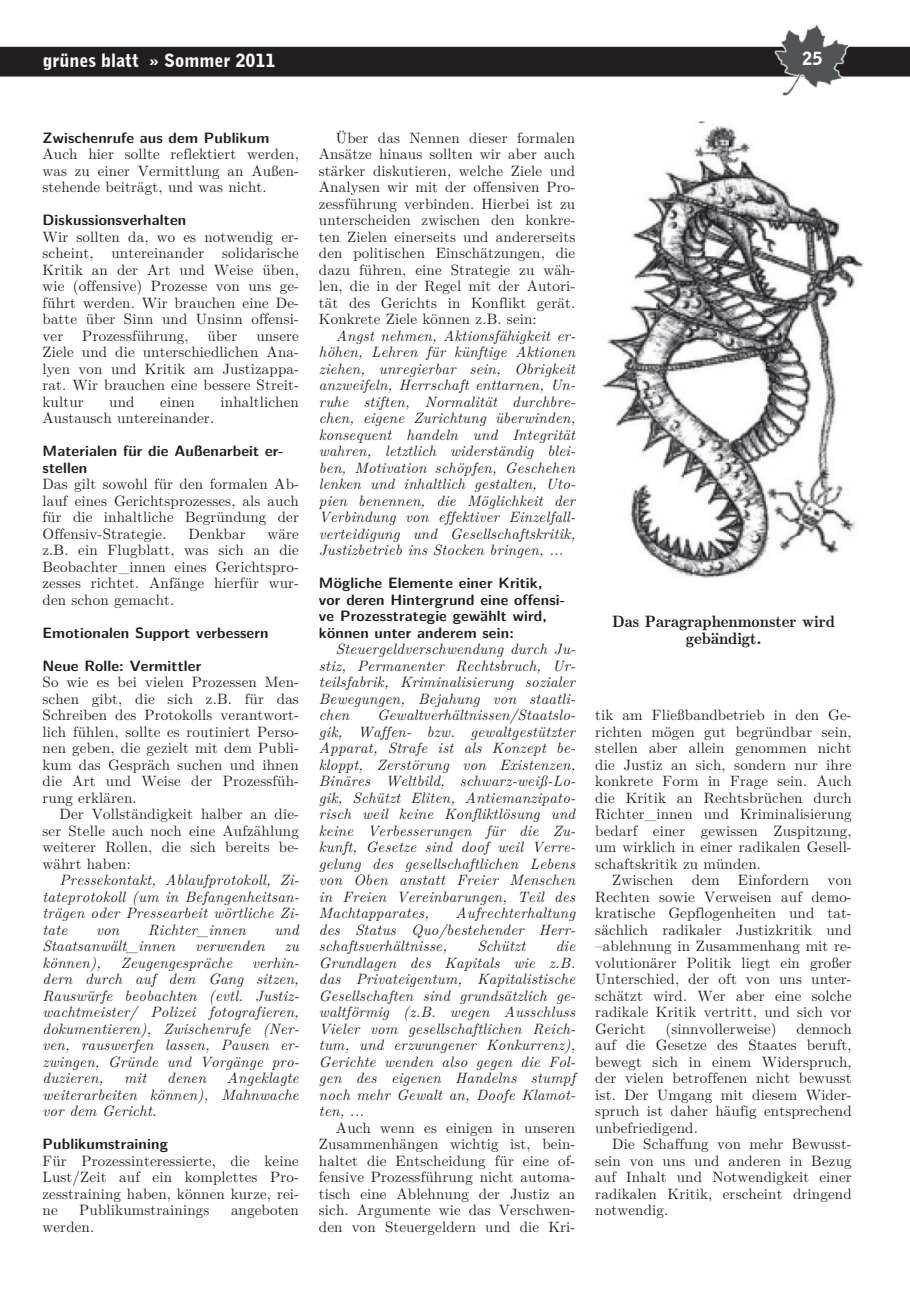
<style>
.page{position:relative;width:910px;height:1297px;background:#fff}
.page>*{position:absolute;margin:0;border:0;box-sizing:border-box;transform-origin:0 0}
.t1{font:900 18px "Bell Gothic BT";color:#fff}
.t2{font:16.5px/16.8px "LM Roman Demi 10";color:#231f20;text-align:center}
.t3{font:15px/16.5px "LM Roman 10";letter-spacing:.01em;color:#231f20;text-align:justify}
.t4{font:italic 15px/16.5px "LM Roman 10";letter-spacing:.01em;color:#231f20;text-align:justify}
.t5{font:700 15px/16.5px "LM Sans 10";letter-spacing:.01em;color:#231f20}
</style>
<div class="page">
<div style="left:0;top:47px;width:910px;height:30px;background:#231f20"></div>
<img style="left:774px;top:25px;width:76px;height:71px">
<img style="left:602px;top:121px;width:260px;height:457px">
<p class="t1" style="left:43px;top:50px;width:235px">grünes blatt » Sommer 2011</p>
<p class="t1" style="left:802px;top:48px;width:22px">25</p>
<p class="t5" style="left:43px;top:128px;width:228px">Zwischenrufe aus dem Publikum</p>
<p class="t3" style="left:43px;top:145px;width:258px">Auch hier sollte reflektiert werden, was zu einer Vermittlung an Außen&shy;stehende beiträgt, und was nicht.</p>
<p class="t5" style="left:43px;top:211px;width:145px">Diskussionsverhalten</p>
<p class="t3" style="left:43px;top:227px;width:258px">Wir sollten da, wo es notwendig er&shy;scheint, untereinander solidarische Kritik an der Art und Weise üben, wie (offensive) Prozesse von uns ge&shy;führt werden. Wir brauchen eine De&shy;batte über Sinn und Unsinn offensi&shy;ver</p>
<p class="t3" style="left:82px;top:326px;width:108px">Prozessführung,</p>
<p class="t3" style="left:208px;top:326px;width:31px">über</p>
<p class="t3" style="left:43px;top:326px;width:258px;text-indent:214px">unsere Ziele und die unterschiedlichen Ana&shy;lyen von und Kritik am Justizappa&shy;rat. Wir brauchen eine bessere Streit&shy;kultur</p>
<p class="t3" style="left:109px;top:392px;width:27px">und</p>
<p class="t3" style="left:160px;top:392px;width:36px">einen</p>
<p class="t3" style="left:221px;top:392px;width:80px">inhaltlichen</p>
<p class="t3" style="left:43px;top:409px;width:173px">Austausch untereinander.</p>
<p class="t5" style="left:43px;top:442px;width:243px">Materialen für die Außenarbeit er&shy;stellen</p>
<p class="t3" style="left:43px;top:475px;width:258px">Das gilt sowohl für den formalen Ab&shy;lauf eines Gerichtsprozesses, als auch für die inhaltliche Begründung der Offensiv-Strategie.</p>
<p class="t3" style="left:189px;top:524px;width:58px">Denkbar</p>
<p class="t3" style="left:43px;top:524px;width:258px;text-indent:225px">wäre z.B. ein Flugblatt, was sich an die Beobachter_innen eines Gerichtspro&shy;zesses richtet. Anfänge hierfür wur&shy;den schon gemacht.</p>
<p class="t5" style="left:43px;top:623px;width:228px">Emotionalen Support verbessern</p>
<p class="t5" style="left:43px;top:656px;width:160px">Neue Rolle: Vermittler</p>
<p class="t3" style="left:43px;top:673px;width:258px">So wie es bei vielen Prozessen Men&shy;schen gibt, die sich z.B. für das Schreiben des Protokolls verantwort&shy;lich fühlen, sollte es routiniert Perso&shy;nen geben, die gezielt mit dem Publi&shy;kum das Gespräch suchen und ihnen die Art und Weise der Prozessfüh&shy;rung erklären.</p>
<p class="t3" style="left:43px;top:805px;width:258px;text-indent:17px">Der Vollständigkeit halber an die&shy;ser Stelle auch noch eine Aufzählung weiterer Rollen, die sich bereits be&shy;währt haben:</p>
<p class="t4" style="left:43px;top:871px;width:258px;text-indent:17px">Pressekontakt, Ablaufprotokoll, Zi&shy;tateprotokoll (um in Befangenheitsan&shy;trägen oder Pressearbeit wörtliche Zi&shy;tate</p>
<p class="t4" style="left:96px;top:920px;width:25px">von</p>
<p class="t4" style="left:148px;top:920px;width:100px">Richter_innen</p>
<p class="t4" style="left:274px;top:920px;width:26px">und</p>
<p class="t4" style="left:43px;top:937px;width:134px">Staatsanwält_innen</p>
<p class="t4" style="left:195px;top:937px;width:71px">verwenden</p>
<p class="t4" style="left:285px;top:937px;width:16px">zu</p>
<p class="t4" style="left:43px;top:953px;width:60px">können),</p>
<p class="t4" style="left:121px;top:953px;width:113px">Zeugengespräche</p>
<p class="t4" style="left:43px;top:953px;width:258px;text-indent:210px">verhin&shy;dern durch auf dem Gang sitzen, Rauswürfe beobachten (evtl. Justiz&shy;wachtmeister/ Polizei fotografieren, dokumentieren), Zwischenrufe (Ner&shy;ven, rauswerfen lassen, Pausen er&shy;zwingen, Gründe und Vorgänge pro&shy;duzieren,</p>
<p class="t4" style="left:43px;top:1069px;width:258px;text-indent:184px">Angeklagte weiterarbeiten können), Mahnwache vor dem Gericht.</p>
<p class="t5" style="left:43px;top:1135px;width:127px">Publikumstraining</p>
<p class="t3" style="left:43px;top:1151px;width:258px">Für Prozessinteressierte, die keine Lust/Zeit auf ein komplettes Pro&shy;zesstraining haben, können kurze, rei&shy;ne</p>
<p class="t4" style="left:124px;top:1069px;width:24px">mit</p>
<p class="t4" style="left:167px;top:1069px;width:40px">denen</p>
<p class="t3" style="left:79px;top:1201px;width:132px">Publikumstrainings</p>
<p class="t3" style="left:231px;top:1201px;width:69px">angeboten</p>
<p class="t3" style="left:43px;top:1217px;width:53px">werden.</p>
<p class="t3" style="left:319px;top:128px;width:258px;text-indent:17px">Über das Nennen dieser formalen Ansätze hinaus sollten wir aber auch stärker diskutieren, welche Ziele und Analysen wir mit der offensiven Pro&shy;zessführung verbinden. Hierbei ist zu unterscheiden zwischen den konkre&shy;ten Zielen einerseits und andererseits den politischen Einschätzungen, die dazu führen, eine Strategie zu wäh&shy;len, die in der Regel mit der Autori&shy;tät des Gerichts in Konflikt gerät.<br>Konkrete Ziele können z.B. sein:</p>
<p class="t4" style="left:319px;top:326px;width:258px;text-indent:17px">Angst nehmen, Aktionsfähigkeit er&shy;höhen, Lehren für künftige Aktionen ziehen, unregierbar sein, Obrigkeit anzweifeln, Herrschaft enttarnen, Un&shy;ruhe stiften, Normalität durchbre&shy;chen, eigene Zurichtung überwinden, konsequent handeln und Integrität wahren, letztlich widerständig blei&shy;ben, Motivation schöpfen, Geschehen lenken und inhaltlich gestalten, Uto&shy;pien benennen, die Möglichkeit der Verbindung von effektiver Einzelfall&shy;verteidigung und Gesellschaftskritik, Justizbetrieb ins Stocken bringen, ...</p>
<p class="t5" style="left:319px;top:574px;width:248px">Mögliche Elemente einer Kritik, vor deren Hintergrund eine offensi&shy;ve Prozesstrategie gewählt wird, können unter anderem sein:</p>
<p class="t4" style="left:319px;top:640px;width:258px;text-indent:17px">Steuergeldverschwendung durch Ju&shy;stiz, Permanenter Rechtsbruch, Ur&shy;teilsfabrik, Kriminalisierung sozialer Bewegungen, Bejahung von staatli&shy;chen</p>
<p class="t4" style="left:319px;top:706px;width:258px;text-indent:58px">Gewaltverhältnissen/Staatslo&shy;gik, Waffen- bzw. gewaltgestützter Apparat, Strafe ist als Konzept be&shy;kloppt, Zerstörung von Existenzen, Binäres Weltbild, schwarz-weiß-Lo&shy;gik, Schützt Eliten, Antiemanzipato&shy;risch weil keine Konfliktlösung und keine Verbesserungen für die Zu&shy;kunft, Gesetze sind doof weil Verre&shy;gelung des gesellschaftlichen Lebens von Oben anstatt Freier Menschen in Freien Vereinbarungen, Teil des Machtapparates,</p>
<p class="t4" style="left:319px;top:904px;width:258px;text-indent:137px">Aufrechterhaltung des Status Quo/bestehender Herr&shy;schaftsverhältnisse,</p>
<p class="t4" style="left:477px;top:937px;width:50px">Schützt</p>
<p class="t4" style="left:319px;top:937px;width:258px;text-indent:237px">die Grundlagen des Kapitals wie z.B. das Privateigentum, Kapitalistische Gesellschaften sind grundsätzlich ge&shy;waltförmig (z.B. wegen Ausschluss Vieler vom gesellschaftlichen Reich&shy;tum, und erzwungener Konkurrenz), Gerichte wenden also gegen die Fol&shy;gen des eigenen Handelns stumpf noch mehr Gewalt an, Doofe Klamot&shy;ten, ...</p>
<p class="t3" style="left:319px;top:1118px;width:258px;text-indent:17px">Auch wenn es einigen in unseren Zusammenhängen wichtig ist, bein&shy;haltet die Entscheidung für eine of&shy;fensive Prozessführung nicht automa&shy;tisch eine Ablehnung der Justiz an sich. Argumente wie das Verschwen&shy;den von Steuergeldern und die Kri-</p>
<p class="t2" style="left:612px;top:612px;width:224px">Das Paragraphenmonster wird gebändigt.</p>
<p class="t3" style="left:595px;top:706px;width:258px">tik am Fließbandbetrieb in den Ge&shy;richten mögen gut begründbar sein, stellen aber allein genommen nicht die Justiz an sich, sondern nur ihre konkrete Form in Frage sein. Auch die Kritik an Rechtsbrüchen durch Richter_innen und Kriminalisierung bedarf einer gewissen Zuspitzung, um wirklich in einer radikalen Gesell&shy;schaftskritik zu münden.</p>
<p class="t3" style="left:595px;top:871px;width:258px;text-indent:17px">Zwischen dem Einfordern von Rechten sowie Verweisen auf demo&shy;kratische Gepflogenheiten und tat&shy;sächlich radikaler Justizkritik und –ablehnung in Zusammenhang mit re&shy;volutionärer Politik liegt ein großer Unterschied, der oft von uns unter&shy;schätzt wird. Wer aber eine solche radikale Kritik vertritt, und sich vor Gericht</p>
<p class="t3" style="left:665px;top:1019px;width:113px">(sinnvollerweise)</p>
<p class="t3" style="left:595px;top:1019px;width:258px;text-indent:201px">dennoch auf die Gesetze des Staates beruft, bewegt sich in einem Widerspruch, der vielen betroffenen nicht bewusst ist. Der Umgang mit diesem Wider&shy;spruch ist daher häufig entsprechend unbefriedigend.</p>
<p class="t3" style="left:595px;top:1135px;width:258px;text-indent:17px">Die Schaffung von mehr Bewusst&shy;sein von uns und anderen in Bezug auf Inhalt und Notwendigkeit einer radikalen Kritik, erscheint dringend notwendig.</p>
</div>
